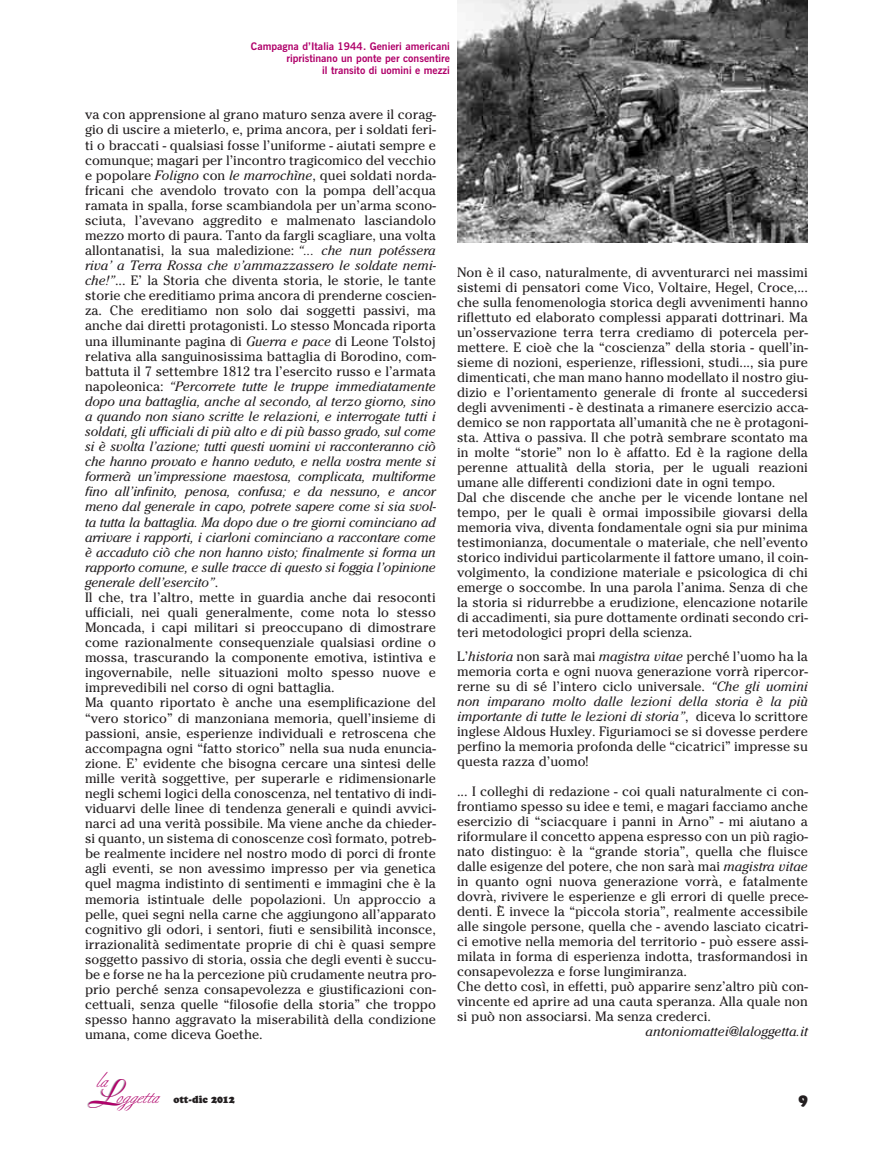
<style>
.page{position:relative;width:893px;height:1149px;background:#fff}
.page>*{position:absolute;margin:0;border:0;box-sizing:border-box;transform-origin:0 0}
.t1{font:19.2px "Berthold Script";color:#b0016a}
.t2{font:900 15px "Cooper BT";color:#231f20}
.t3{font:13.5px/15px "Cheltenham";color:#231f20}
.t4{font:italic 13.5px "Cheltenham";color:#231f20}
.t5{font:700 10.5px/12px "News Gothic BT";color:#b0016a;text-align:right}
.t6{font:900 9.9px "Cooper BT";color:#231f20;scale:.95 1}
.s1{font-style:italic}
.s2{font-family:"Boulevard";font-size:35.85px;color:#a8a9ad}
.s3{font-family:"Lucida Grande"}
</style>
<div class="page">
<img style="left:458px;top:0;width:350px;height:242px">
<p class="t5" style="left:251px;top:41px;width:200px">Campagna d’Italia 1944. Genieri americani ripristinano un ponte per consentire<br>il transito di uomini e mezzi</p>
<p class="t3" style="left:85px;top:108px;width:353px">va con apprensione al grano maturo senza avere il corag&shy;gio di uscire a mieterlo, e, prima ancora, per i soldati feri&shy;ti o braccati - qualsiasi fosse l’uniforme - aiutati sempre e comunque; magari per l’incontro tragicomico del vecchio e popolare <span class="s1">Foligno</span> con <span class="s1">le marrochìne</span>, quei soldati norda&shy;fricani che avendolo trovato con la pompa dell’acqua ramata in spalla, forse scambiandola per un’arma scono&shy;sciuta, l’avevano aggredito e malmenato lasciandolo mezzo morto di paura. Tanto da fargli scagliare, una volta allontanatisi, la sua maledizione: <span class="s1">“... che nun potéssera riva’ a Terra Rossa che v’ammazzassero le soldate nemi&shy;che!”</span>... E’ la Storia che diventa storia, le storie, le tante storie che ereditiamo prima ancora di prenderne coscien&shy;za. Che ereditiamo non solo dai soggetti passivi, ma anche dai diretti protagonisti. Lo stesso Moncada riporta una illuminante pagina di <span class="s1">Guerra e pace</span> di Leone Tolstoj relativa alla sanguinosissima battaglia di Boro dino, com&shy;battuta il 7 settembre 1812 tra l’esercito russo e l’armata napoleonica: <span class="s1">“Percorrete tutte le truppe immediatamente dopo una battaglia, anche al secondo, al terzo giorno, sino a quando non siano scritte le relazioni, e interrogate tutti i soldati, gli ufficiali di più alto e di più basso grado, sul come si è svolta l’azione; tutti questi uomini vi racconteranno ciò che hanno provato e hanno veduto, e nella vostra mente si formerà un’impressione maestosa, complicata, multiforme fino all’infinito, penosa, confusa; e da nessuno, e ancor meno dal generale in capo, potrete sapere come si sia svol&shy;ta tutta la battaglia. Ma dopo due o tre giorni cominciano ad arrivare i rapporti, i ciarloni cominciano a raccontare come è accaduto ciò che non hanno visto; finalmente si forma un rapporto comune, e sulle tracce di questo si foggia l’opinione generale dell’esercito”</span>.<br>Il che, tra l’altro, mette in guardia anche dai resoconti ufficiali, nei quali generalmente, come nota lo stesso Moncada, i capi militari si preoccupano di dimostrare come razionalmente consequenziale qualsiasi ordine o mossa, trascurando la componente emotiva, istintiva e ingovernabile, nelle situazioni molto spesso nuove e imprevedibili nel corso di ogni battaglia.<br>Ma quanto riportato è anche una esemplificazione del “vero storico” di manzoniana memoria, quell’insieme di passioni, ansie, esperienze individuali e retroscena che accompagna ogni “fatto storico” nella sua nuda enuncia&shy;zione. E’ evidente che bisogna cercare una sintesi delle mille verità soggettive, per superarle e ridimensionarle negli schemi logici della conoscenza, nel tentativo di indi&shy;viduarvi delle linee di tendenza generali e quindi avvici&shy;narci ad una verità possibile. Ma viene anche da chieder&shy;si quanto, un sistema di conoscenze così formato, potreb&shy;be realmente incidere nel nostro modo di porci di fronte agli eventi, se non avessimo impresso per via genetica quel magma indistinto di sentimenti e immagini che è la memoria istintuale delle popolazioni. Un approccio a pelle, quei segni nella carne che aggiungono all’apparato cognitivo gli odori, i sentori, fiuti e sensibilità inconsce, irrazionalità sedimentate proprie di chi è quasi sempre soggetto passivo di storia, ossia che degli eventi è succu&shy;be e forse ne ha la percezione più crudamente neutra pro&shy;prio perché senza consapevolezza e giustificazioni con&shy;cettuali, senza quelle “filosofie della storia” che troppo spesso hanno aggravato la miserabilità della condizione umana, come diceva Goethe.</p>
<h1 class="t1" style="left:96px;top:1071px;width:13px">la</h1>
<h1 class="t1" style="left:86px;top:1087px;width:73px"><span class="s2">L</span>oggetta</h1>
<p class="t6" style="left:173px;top:1095px;width:66px">ott-dic 2012</p>
<p class="t3" style="left:457px;top:266px;width:352px">Non è il caso, naturalmente, di avventurarci nei massimi sistemi di pensatori come Vico, Voltaire, Hegel, Croce,... che sulla fenomenologia storica degli avvenimenti hanno riflettuto ed elaborato complessi apparati dottrinari. Ma un’osservazione terra terra crediamo di potercela per&shy;mettere. E cioè che la “coscienza” della storia - quell’in&shy;sieme di nozioni, esperienze, riflessioni, studi..., sia pure dimenticati, che man mano hanno modellato il nostro giu&shy;dizio e l’orientamento generale di fronte al succedersi degli avvenimenti - è destinata a rimanere esercizio acca&shy;demico se non rapportata all’umanità che ne è protagoni&shy;sta. Attiva o passiva. Il che potrà sembrare scontato ma in molte “storie” non lo è affatto. Ed è la ragione della perenne attualità della storia, per le uguali reazioni umane alle differenti condizioni date in ogni tempo.<br>Dal che discende che anche per le vicende lontane nel tempo, per le quali è ormai impossibile giovarsi della memoria viva, diventa fondamentale ogni sia pur minima testimonianza, documentale o materiale, che nell’evento storico individui particolarmente il fattore umano, il coin&shy;volgimento, la condizione materiale e psicologica di chi emerge o soccombe. In una parola l’anima. Senza di che la storia si ridurrebbe a erudizione, elencazione notarile di accadimenti, sia pure dottamente ordinati secondo cri&shy;teri metodologici propri della scienza.</p>
<p class="t3" style="left:457px;top:649px;width:352px;text-align:justify">L’<span class="s1">historia</span> non sarà mai <span class="s1">magistra vitae</span> perché l’uomo ha la memoria corta e ogni nuova generazione vorrà ripercor&shy;rerne su di sé l’intero ciclo universale. <span class="s1">“Che gli uomini non imparano molto dalle lezioni della storia è la più importante di tutte le lezioni di storia”</span>, diceva lo scrittore inglese Aldous Huxley. Figuriamoci se si dovesse perdere perfino la memoria profonda delle “cicatrici” impresse su questa razza d’uomo!</p>
<p class="t3" style="left:457px;top:784px;width:352px">... I colleghi di redazione - coi quali naturalmente ci con&shy;frontiamo spesso su idee e temi, e magari facciamo anche esercizio di “sciacquare i panni in Arno” - mi aiutano a riformulare il concetto appena espresso con un più ragio&shy;nato distinguo: è la “grande storia”, quella che fluisce dalle esigenze del potere, che non sara<span class="s3">̀</span>mai <span class="s1">magistra vitae </span>in quanto ogni nuova generazione vorra<span class="s3">̀</span>, e fatalmente dovra<span class="s3">̀</span>, rivivere le esperienze e gli errori di quelle prece&shy;denti. E<span class="s3">̀</span>invece la “piccola storia”, realmente accessibile alle singole persone, quella che - avendo lasciato cicatri&shy;ci emotive nella memoria del territorio - puo<span class="s3">̀</span>essere assi&shy;milata in forma di esperienza indotta, trasformandosi in consapevolezza e forse lungimiranza.<br>Che detto così, in effetti, può apparire senz’altro più con&shy;vincente ed aprire ad una cauta speranza. Alla quale non si può non associarsi. Ma senza crederci.</p>
<p class="t4" style="left:646px;top:1026px;width:164px">antoniomattei@laloggetta.it</p>
<p class="t2" style="left:799px;top:1093px;width:11px">9</p>
</div>
